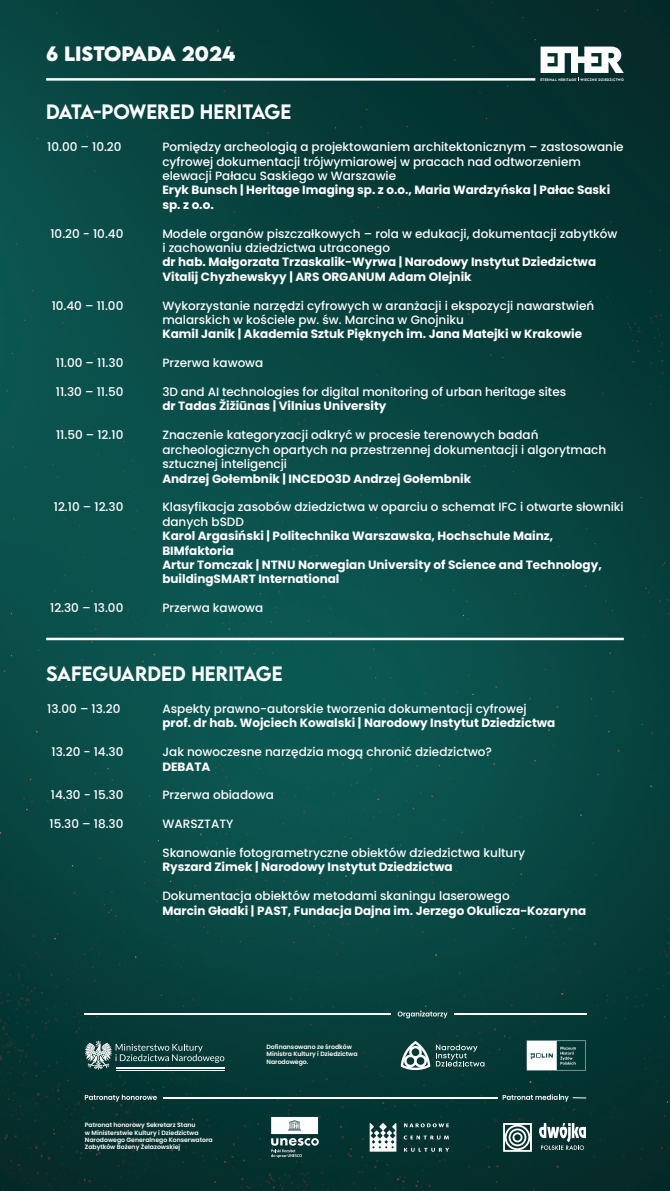
<style>
.page{position:relative;width:670px;height:1191px;background:#fff}
.page>*{position:absolute;margin:0;border:0;box-sizing:border-box;transform-origin:0 0}
.t1{font:500 18.5px "LEMONMILK";color:#fff}
.t2{font:700 18.5px "LEMONMILK";color:#fff}
.t3{font:500 12px/14.4px "Poppins";color:#fff}
.t4{font:700 12px/14.4px "Poppins";color:#fff}
.t5{font:600 6.2px/7.4px "Poppins";letter-spacing:-.005em;color:#fff}
.t6{font:500 3.2px "LEMONMILK";letter-spacing:.1em;color:#fff}
</style>
<div class="page">
<img style="left:0;top:0;width:670px;height:1191px">
<hr style="left:46px;top:637px;width:578px;height:3px;background:#fff">
<svg style="left:540px;top:47px;width:84px;height:34px"></svg>
<hr style="left:46px;top:78px;width:489px;height:3px;background:#fff">
<hr style="left:116px;top:1070px;width:108px;height:1px;background:#fff">
<svg style="left:85px;top:1040px;width:139px;height:30px;background:#3d6562"></svg>
<svg style="left:526px;top:1040px;width:60px;height:30px"></svg>
<svg style="left:436px;top:1044px;width:48px;height:22px"></svg>
<svg style="left:401px;top:1041px;width:29px;height:29px"></svg>
<svg style="left:271px;top:1117px;width:48px;height:40px"></svg>
<svg style="left:369px;top:1123px;width:27px;height:28px"></svg>
<svg style="left:404px;top:1123px;width:45px;height:4px"></svg>
<svg style="left:403px;top:1135px;width:46px;height:4px"></svg>
<svg style="left:404px;top:1147px;width:45px;height:4px"></svg>
<svg style="left:503px;top:1123px;width:29px;height:28px"></svg>
<svg style="left:539px;top:1123px;width:47px;height:27px"></svg>
<hr style="left:85px;top:1013px;width:306px;height:1px;background:#fff">
<hr style="left:454px;top:1013px;width:132px;height:1px;background:#fff">
<hr style="left:163px;top:1097px;width:335px;height:1px;background:#fff">
<svg style="left:397px;top:1011px;width:50px;height:7px"></svg>
<svg style="left:85px;top:1094px;width:72px;height:7px"></svg>
<svg style="left:502px;top:1094px;width:84px;height:7px"></svg>
<h1 class="t2" style="left:46px;top:41px;width:191px">6 LiSTOPADA 2024</h1>
<h1 class="t1" style="left:46px;top:99px;width:247px">DATA-POWERED HERITAGE</h1>
<p class="t6" style="left:540px;top:77px;width:37px">ETERNAL HERITAGE</p>
<p class="t6" style="left:580px;top:77px;width:45px">WIECZNE DZIEDZICTWO</p>
<p class="t3" style="left:47px;top:140px;width:76px">10.00 – 10.20</p>
<p class="t3" style="left:50px;top:226px;width:74px">10.20 - 10.40</p>
<p class="t3" style="left:52px;top:298px;width:73px">10.40 – 11.00</p>
<p class="t3" style="left:56px;top:356px;width:69px">11.00 – 11.30</p>
<p class="t3" style="left:56px;top:385px;width:69px">11.30 – 11.50</p>
<p class="t3" style="left:56px;top:428px;width:69px">11.50 – 12.10</p>
<p class="t3" style="left:54px;top:500px;width:71px">12.10 – 12.30</p>
<p class="t3" style="left:50px;top:601px;width:75px">12.30 – 13.00</p>
<p class="t3" style="left:162px;top:140px;width:462px">Pomiędzy archeologią a projektowaniem architektonicznym – zastosowanie cyfrowej dokumentacji trójwymiarowej w pracach nad odtworzeniem elewacji Pałacu Saskiego w Warszawie</p>
<p class="t4" style="left:162px;top:183px;width:449px">Eryk Bunsch | Heritage Imaging sp. z o.o., Maria Wardzyńska | Pałac Saski sp. z o.o.</p>
<p class="t3" style="left:162px;top:226px;width:456px">Modele organów piszczałkowych – rola w edukacji, dokumentacji zabytków i zachowaniu dziedzictwa utraconego</p>
<p class="t4" style="left:162px;top:255px;width:435px">dr hab. Małgorzata Trzaskalik-Wyrwa | Narodowy Instytut Dziedzictwa<br>Vitalij Chyzhewskyy | ARS ORGANUM Adam Olejnik</p>
<p class="t3" style="left:162px;top:298px;width:433px">Wykorzystanie narzędzi cyfrowych w aranżacji i ekspozycji nawarstwień malarskich w kościele pw. św. Marcina w Gnojniku</p>
<p class="t4" style="left:162px;top:327px;width:421px">Kamil Janik | Akademia Sztuk Pięknych im. Jana Matejki w Krakowie</p>
<p class="t3" style="left:162px;top:356px;width:102px">Przerwa kawowa</p>
<p class="t3" style="left:162px;top:385px;width:405px">3D and AI technologies for digital monitoring of urban heritage sites</p>
<p class="t4" style="left:162px;top:399px;width:226px">dr Tadas Žižiūnas | Vilnius University</p>
<p class="t3" style="left:162px;top:428px;width:445px">Znaczenie kategoryzacji odkryć w procesie terenowych badań archeologicznych opartych na przestrzennej dokumentacji i algorytmach sztucznej inteligencji</p>
<p class="t4" style="left:162px;top:471px;width:310px">Andrzej Gołembnik | INCEDO3D Andrzej Gołembnik</p>
<p class="t3" style="left:162px;top:500px;width:463px">Klasyfikacja zasobów dziedzictwa w oparciu o schemat IFC i otwarte słowniki danych bSDD</p>
<p class="t4" style="left:162px;top:529px;width:441px">Karol Argasiński | Politechnika Warszawska, Hochschule Mainz, BIMfaktoria<br>Artur Tomczak | NTNU Norwegian University of Science and Technology, buildingSMART International</p>
<p class="t3" style="left:162px;top:601px;width:102px">Przerwa kawowa</p>
<h1 class="t1" style="left:46px;top:662px;width:238px">SAFEGUARDED HERITAGE</h1>
<p class="t3" style="left:47px;top:701px;width:75px">13.00 – 13.20</p>
<p class="t3" style="left:52px;top:745px;width:73px">13.20 - 14.30</p>
<p class="t3" style="left:51px;top:788px;width:74px">14.30 - 15.30</p>
<p class="t3" style="left:49px;top:817px;width:75px">15.30 – 18.30</p>
<p class="t3" style="left:162px;top:701px;width:366px">Aspekty prawno-autorskie tworzenia dokumentacji cyfrowej</p>
<p class="t4" style="left:162px;top:716px;width:394px">prof. dr hab. Wojciech Kowalski | Narodowy Instytut Dziedzictwa</p>
<p class="t3" style="left:162px;top:745px;width:331px">Jak nowoczesne narzędzia mogą chronić dziedzictwo?</p>
<p class="t4" style="left:162px;top:759px;width:49px">DEBATA</p>
<p class="t3" style="left:162px;top:788px;width:113px">Przerwa obiadowa</p>
<p class="t3" style="left:162px;top:817px;width:73px">WARSZTATY</p>
<p class="t3" style="left:162px;top:845px;width:364px">Skanowanie fotogrametryczne obiektów dziedzictwa kultury</p>
<p class="t4" style="left:162px;top:860px;width:292px">Ryszard Zimek | Narodowy Instytut Dziedzictwa</p>
<p class="t3" style="left:162px;top:889px;width:349px">Dokumentacja obiektów metodami skaningu laserowego</p>
<p class="t4" style="left:162px;top:903px;width:425px">Marcin Gładki | PAST, Fundacja Dajna im. Jerzego Okulicza-Kozaryna</p>
<p class="t5" style="left:266px;top:1043px;width:93px">Dofinansowano ze środków<br>Ministra Kultury i Dziedzictwa<br>Narodowego.</p>
<p class="t5" style="left:85px;top:1121px;width:129px">Patronat honorowy Sekretarz Stanu<br>w Ministerstwie Kultury i Dziedzictwa Narodowego Generalnego Konserwatora Zabytków Bożeny Żelazowskiej</p>
</div>
